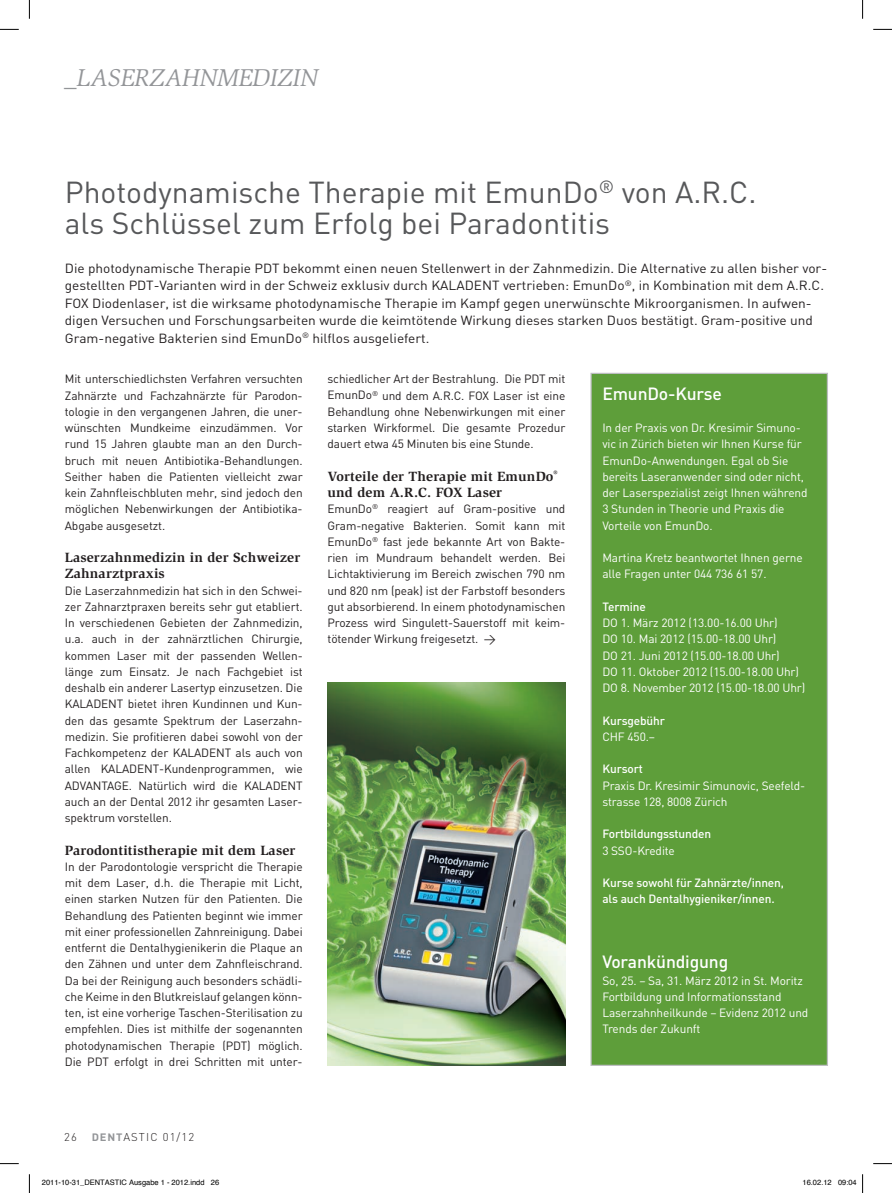
<style>
.page{position:relative;width:892px;height:1193px;background:#fff}
.page>*{position:absolute;margin:0;border:0;box-sizing:border-box;transform-origin:0 0}
.t1{font:30px/31.2px "DIN";color:#57585a}
.t2{font:italic 25px "Slimbach";color:#939598}
.t3{font:500 17.5px "DIN";letter-spacing:-.01em;color:#fff}
.t4{font:700 13.75px/16.2px "Slimbach";letter-spacing:.01em;color:#231f20}
.t5{font:13.12px/17.5px "DIN";color:#231f20;scale:1.04 1}
.t6{font:11.88px/16.2px "DIN";letter-spacing:-.01em;color:#231f20;text-align:justify}
.t7{font:11.88px/16.2px "DIN";letter-spacing:-.01em;color:#fff}
.t8{font:500 11.88px/16.2px "DIN";letter-spacing:-.01em;color:#fff}
.t9{font:300 11.25px "DIN";letter-spacing:.1em;color:#231f20}
.t10{font:7.5px "Helvetica";color:#000}
.s1{font-weight:700;font-size:10.62px;color:#939598}
</style>
<div class="page">
<div style="left:590px;top:373px;width:238px;height:693px;background:#5e9e3a"></div>
<img style="left:328px;top:682px;width:237px;height:384px">
<svg style="left:0;top:29px;width:19px;height:1px"></svg>
<svg style="left:873px;top:29px;width:18px;height:1px"></svg>
<svg style="left:0;top:1163px;width:19px;height:1px"></svg>
<svg style="left:873px;top:1163px;width:18px;height:1px"></svg>
<svg style="left:29px;top:0;width:1px;height:19px"></svg>
<svg style="left:29px;top:1174px;width:1px;height:19px"></svg>
<svg style="left:862px;top:0;width:1px;height:19px"></svg>
<svg style="left:862px;top:1174px;width:1px;height:19px"></svg>
<h2 class="t2" style="left:64px;top:64px;width:255px">_LASERZAHNMEDIZIN</h2>
<h1 class="t1" style="left:65px;top:176px;width:693px">Photodynamische Therapie mit EmunDo<sup>®</sup> von A.R.C. als Schlüssel zum Erfolg bei Paradontitis</h1>
<p class="t5" style="left:65px;top:259px;width:734px">Die photodynamische Therapie PDT bekommt einen neuen Stellenwert in der Zahnmedizin. Die Alternative zu allen bisher vor&shy;gestellten PDT-Varianten wird in der Schweiz exklusiv durch KALADENT vertrieben: EmunDo<sup>®</sup>, in Kombination mit dem A.R.C.<br>FOX Diodenlaser, ist die wirksame photodynamische Therapie im Kampf gegen unerwünschte Mikroorganismen. In aufwen&shy;digen Versuchen und Forschungsarbeiten wurde die keimtötende Wirkung dieses starken Duos bestätigt. Gram-positive und Gram-negative Bakterien sind EmunDo<sup>®</sup> hilflos ausgeliefert.</p>
<p class="t6" style="left:65px;top:370px;width:239px">Mit unterschiedlichsten Verfahren versuchten Zahnärzte und Fachzahnärzte für Parodon&shy;tologie in den vergangenen Jahren, die uner&shy;wünschten Mundkeime einzudämmen. Vor rund 15 Jahren glaubte man an den Durch&shy;bruch mit neuen Antibiotika-Behandlungen.<br>Seither haben die Patienten vielleicht zwar kein Zahnfleischbluten mehr, sind jedoch den möglichen Nebenwirkungen der Antibiotika-Abgabe ausgesetzt.</p>
<p class="t4" style="left:65px;top:549px;width:237px">Laserzahnmedizin in der Schweizer<br>Zahnarztpraxis</p>
<p class="t6" style="left:65px;top:582px;width:239px">Die Laserzahnmedizin hat sich in den Schwei&shy;zer Zahnarztpraxen bereits sehr gut etabliert.<br>In verschiedenen Gebieten der Zahnmedizin, u.a. auch in der zahnärztlichen Chirurgie, kommen Laser mit der passenden Wellen&shy;länge zum Einsatz. Je nach Fachgebiet ist deshalb ein anderer Lasertyp einzusetzen. Die KALADENT bietet ihren Kundinnen und Kun&shy;den das gesamte Spektrum der Laserzahn&shy;medizin. Sie profitieren dabei sowohl von der Fachkompetenz der KALADENT als auch von allen KALADENT-Kundenprogrammen, wie ADVANTAGE. Natürlich wird die KALADENT auch an der Dental 2012 ihr gesamten Laser&shy;spektrum vorstellen.</p>
<p class="t4" style="left:65px;top:842px;width:232px">Parodontitistherapie mit dem Laser</p>
<p class="t6" style="left:65px;top:858px;width:239px">In der Parodontologie verspricht die Therapie mit dem Laser, d.h. die Therapie mit Licht, einen starken Nutzen für den Patienten. Die Behandlung des Patienten beginnt wie immer mit einer professionellen Zahnreinigung. Dabei entfernt die Dentalhygienikerin die Plaque an den Zähnen und unter dem Zahnfleischrand.<br>Da bei der Reinigung auch besonders schädli&shy;che Keime in den Blutkreislauf gelangen könn&shy;ten, ist eine vorherige Taschen-Sterilisation zu empfehlen. Dies ist mithilfe der sogenannten photodynamischen Therapie (PDT) möglich.<br>Die PDT erfolgt in drei Schritten mit unter-</p>
<p class="t6" style="left:327px;top:370px;width:239px">schiedlicher Art der Bestrahlung. Die PDT mit EmunDo<sup>®</sup> und dem A.R.C. FOX Laser ist eine Behandlung ohne Nebenwirkungen mit einer starken Wirkformel. Die gesamte Prozedur dauert etwa 45 Minuten bis eine Stunde.</p>
<p class="t4" style="left:327px;top:468px;width:232px">Vorteile der Therapie mit EmunDo<sup>® </sup>und dem A.R.C. FOX Laser</p>
<p class="t6" style="left:327px;top:500px;width:239px">EmunDo<sup>®</sup> reagiert auf Gram-positive und Gram-negative Bakterien. Somit kann mit EmunDo<sup>®</sup> fast jede bekannte Art von Bakte&shy;rien im Mundraum behandelt werden. Bei Lichtaktivierung im Bereich zwischen 790 nm und 820 nm (peak) ist der Farbstoff besonders gut absorbierend. In einem photodynamischen Prozess wird Singulett-Sauerstoff mit keim&shy;tötender Wirkung freigesetzt. &gt;</p>
<p class="t9" style="left:64px;top:1129px;width:14px">26</p>
<p class="t9" style="left:92px;top:1129px;width:104px"><span class="s1">DENT</span>ASTIC 01/12</p>
<h3 class="t3" style="left:602px;top:382px;width:121px">EmunDo-Kurse</h3>
<p class="t7" style="left:602px;top:419px;width:207px">In der Praxis von Dr. Kresimir Simuno&shy;vic in Zürich bieten wir Ihnen Kurse für EmunDo-Anwendungen. Egal ob Sie bereits Laseranwender sind oder nicht, der Laserspezialist zeigt Ihnen während 3 Stunden in Theorie und Praxis die Vorteile von EmunDo.</p>
<p class="t7" style="left:602px;top:549px;width:202px">Martina Kretz beantwortet Ihnen gerne alle Fragen unter 044 736 61 57.</p>
<p class="t8" style="left:602px;top:598px;width:45px">Termine</p>
<p class="t7" style="left:602px;top:614px;width:204px">DO 1. März 2012 (13.00-16.00 Uhr)<br>DO 10. Mai 2012 (15.00-18.00 Uhr)<br>DO 21. Juni 2012 (15.00-18.00 Uhr)<br>DO 11. Oktober 2012 (15.00-18.00 Uhr)<br>DO 8. November 2012 (15.00-18.00 Uhr)</p>
<p class="t8" style="left:602px;top:712px;width:64px">Kursgebühr</p>
<p class="t7" style="left:602px;top:728px;width:54px">CHF 450.–</p>
<p class="t8" style="left:602px;top:760px;width:42px">Kursort</p>
<p class="t7" style="left:602px;top:777px;width:204px">Praxis Dr. Kresimir Simunovic, Seefeld&shy;strasse 128, 8008 Zürich</p>
<p class="t8" style="left:602px;top:825px;width:110px">Fortbildungsstunden</p>
<p class="t7" style="left:602px;top:842px;width:74px">3 SSO-Kredite</p>
<p class="t8" style="left:602px;top:874px;width:183px">Kurse sowohl für Zahnärzte/innen, als auch Dentalhygieniker/innen.</p>
<h3 class="t3" style="left:602px;top:951px;width:127px">Vorankündigung</h3>
<p class="t7" style="left:602px;top:972px;width:207px">So, 25. – Sa, 31. März 2012 in St. Moritz Fortbildung und Informationsstand Laserzahnheilkunde – Evidenz 2012 und Trends der Zukunft</p>
<p class="t10" style="left:42px;top:1177px;width:179px">2011-10-31_DENTASTIC Ausgabe 1 - 2012.indd 26</p>
<p class="t10" style="left:802px;top:1177px;width:56px">16.02.12 09:04</p>
</div>
